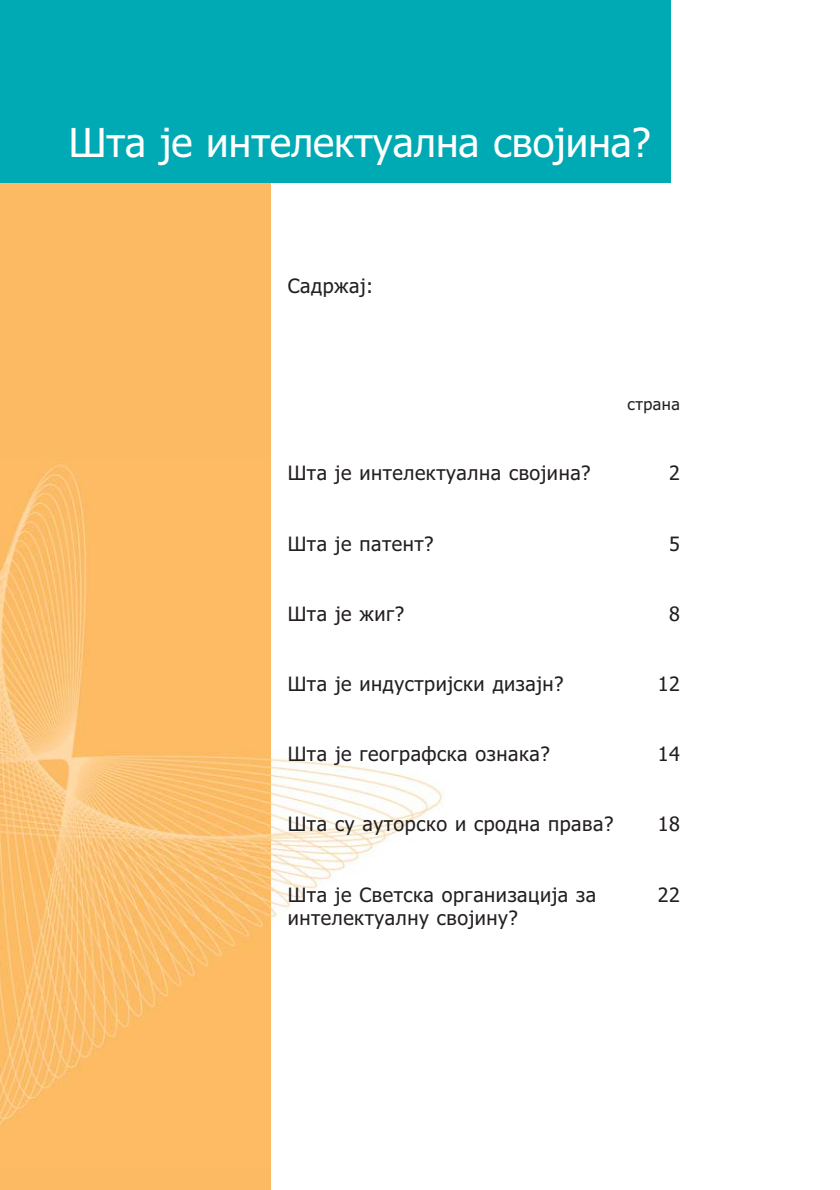
<style>
.page{position:relative;width:840px;height:1190px;background:#fff}
.page>*{position:absolute;margin:0;border:0;box-sizing:border-box;transform-origin:0 0}
.t1{font:40px "Tahoma";color:#fff}
.t2{font:19.8px "Tahoma";letter-spacing:.025em;color:#231f20}
.t3{font:16.2px "Tahoma";letter-spacing:.025em;color:#231f20}
</style>
<div class="page">
<img style="left:270px;top:458px;width:174px;height:709px">
<div style="left:0;top:164px;width:270px;height:1026px;background:#fcba62"></div>
<img style="left:0;top:464px;width:270px;height:661px">
<div style="left:0;top:0;width:671px;height:183px;background:#00aab5"></div>
<p class="t1" style="left:69px;top:127px;width:584px">Шта је интелектуална својина?</p>
<p class="t2" style="left:288px;top:278px;width:87px">Садржај:</p>
<p class="t3" style="left:628px;top:398px;width:54px">страна</p>
<p class="t2" style="left:288px;top:465px;width:304px">Шта је интелектуална својина?</p>
<p class="t2" style="left:669px;top:465px;width:12px">2</p>
<p class="t2" style="left:288px;top:536px;width:147px">Шта је патент?</p>
<p class="t2" style="left:669px;top:536px;width:12px">5</p>
<p class="t2" style="left:288px;top:606px;width:118px">Шта је жиг?</p>
<p class="t2" style="left:669px;top:606px;width:12px">8</p>
<p class="t2" style="left:288px;top:676px;width:278px">Шта је индустријски дизајн?</p>
<p class="t2" style="left:658px;top:676px;width:24px">12</p>
<p class="t2" style="left:288px;top:746px;width:264px">Шта је географска ознака?</p>
<p class="t2" style="left:658px;top:746px;width:24px">14</p>
<p class="t2" style="left:288px;top:816px;width:327px">Шта су ауторскo и сродна права?</p>
<p class="t2" style="left:658px;top:816px;width:24px">18</p>
<p class="t2" style="left:288px;top:887px;width:310px">Шта је Светска организација за</p>
<p class="t2" style="left:658px;top:887px;width:24px">22</p>
<p class="t2" style="left:288px;top:910px;width:232px">интелектуалну својину?</p>
</div>
